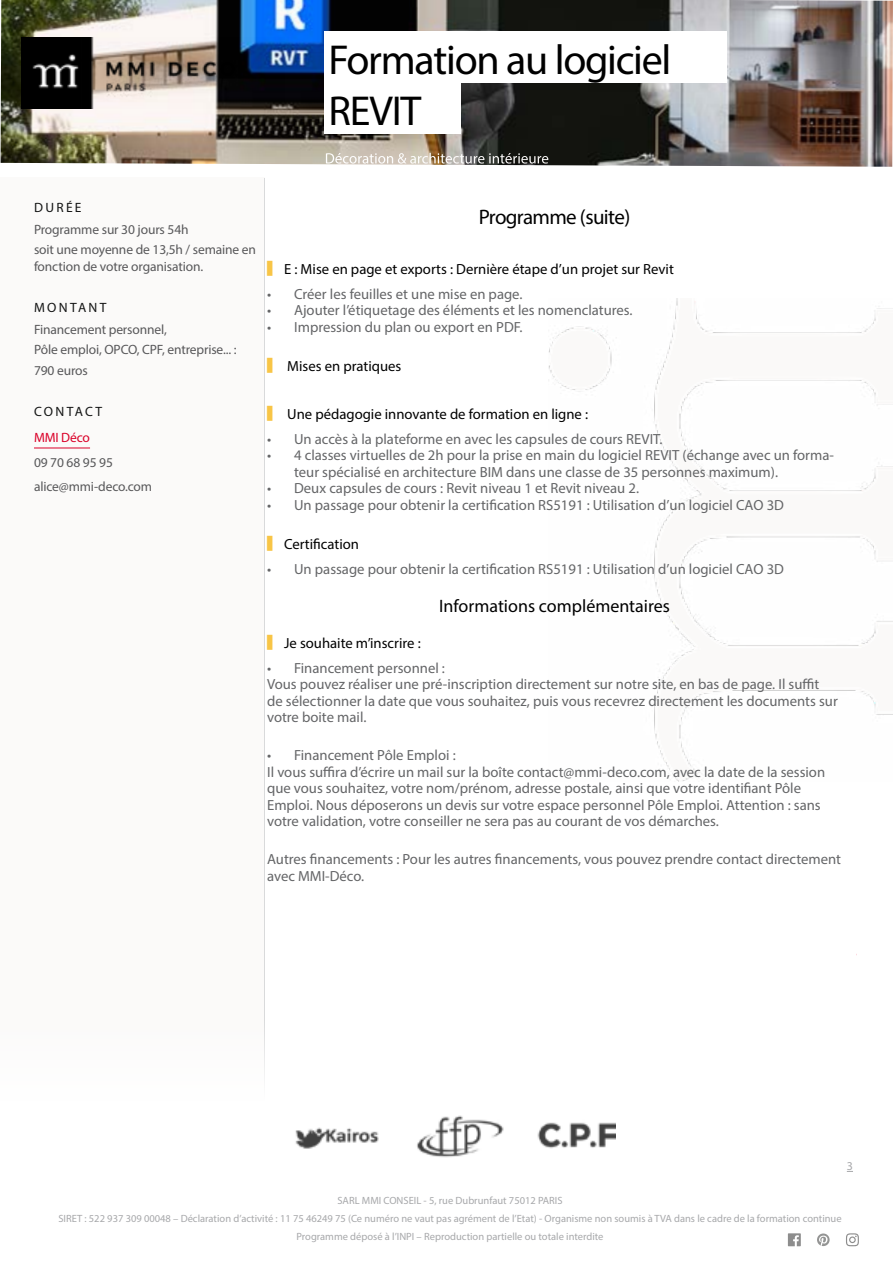
<style>
.page{position:relative;width:893px;height:1263px;background:#fff}
.page>*{position:absolute;margin:0;border:0;box-sizing:border-box;transform-origin:0 0}
.t1{font:42px/50.4px "Myriad Pro";letter-spacing:-.03em;color:#000}
.t2{font:21px "Myriad Pro";letter-spacing:-.03em;color:#000}
.t3{font:18px "Myriad Pro";color:#000}
.t4{font:15px "Myriad Pro";color:#fff}
.t5{font:14.7px/16.5px "Myriad Pro";color:#646567}
.t6{font:14.7px "Myriad Pro";color:#000}
.t7{font:13.5px/20.4px "Myriad Pro";letter-spacing:-.01em;color:#58585a}
.t8{font:13.5px "Myriad Pro";letter-spacing:.17em;color:#131414}
.t9{font:13.5px "Myriad Pro";letter-spacing:-.01em;color:#da0028}
.t10{font:12px "Myriad Pro";color:#a7a8aa}
.t11{font:10.5px/18px "Myriad Pro";color:#a7a8aa;text-align:center}
.s1{font-family:"Adobe Ming Std";font-weight:300;font-size:15px;color:#f8c546}
</style>
<div class="page">
<div style="left:0;top:177px;width:264px;height:923px;background:#fbfaf9"></div>
<hr style="left:264px;top:179px;width:1px;height:921px;background:#d9dadb">
<img style="left:548px;top:298px;width:345px;height:483px">
<svg style="left:788px;top:1233px;width:13px;height:13px"></svg>
<svg style="left:846px;top:1233px;width:13px;height:13px"></svg>
<svg style="left:817px;top:1233px;width:13px;height:13px"></svg>
<hr style="left:34px;top:448px;width:56px;height:1px;background:#da0028">
<img style="left:1px;top:0;width:892px;height:167px">
<div style="left:324px;top:31px;width:403px;height:52px;background:#fff"></div>
<div style="left:324px;top:82px;width:137px;height:52px;background:#fff"></div>
<img style="left:295px;top:1115px;width:321px;height:43px">
<img style="left:21px;top:38px;width:263px;height:70px">
<h1 class="t1" style="left:329px;top:34px;width:344px">Formation au logiciel<br>REVIT</h1>
<p class="t4" style="left:325px;top:149px;width:226px">Décoration &amp; architecture intérieure</p>
<p class="t8" style="left:34px;top:199px;width:49px">DURÉE</p>
<p class="t7" style="left:34px;top:219px;width:224px">Programme sur 30 jours 54h<br>soit une moyenne de 13,5h / semaine en</p>
<p class="t7" style="left:34px;top:256px;width:171px">fonction de votre organisation.</p>
<p class="t8" style="left:34px;top:299px;width:74px">MONTANT</p>
<p class="t7" style="left:34px;top:319px;width:204px">Financement personnel,<br>Pôle emploi, OPCO, CPF, entreprise... :<br>790 euros</p>
<p class="t8" style="left:34px;top:403px;width:70px">CONTACT</p>
<p class="t9" style="left:34px;top:429px;width:58px">MMI Déco</p>
<p class="t7" style="left:34px;top:450px;width:120px;line-height:24.8px">09 70 68 95 95 alice@mmi-deco.com</p>
<h2 class="t2" style="left:479px;top:204px;width:153px">Programme (suite)</h2>
<p class="t6" style="left:267px;top:260px;width:408px"><span class="s1">▍</span>E : Mise en page et exports : Dernière étape d’un projet sur Revit</p>
<p class="t5" style="left:267px;top:285px;width:257px">• Créer les feuilles et une mise en page.</p>
<p class="t5" style="left:267px;top:302px;width:367px">• Ajouter l’étiquetage des éléments et les nomenclatures.</p>
<p class="t5" style="left:267px;top:318px;width:257px">• Impression du plan ou export en PDF.</p>
<p class="t6" style="left:267px;top:357px;width:136px"><span class="s1">▍</span> Mises en pratiques</p>
<p class="t6" style="left:267px;top:405px;width:323px"><span class="s1">▍</span> Une pédagogie innovante de formation en ligne :</p>
<p class="t5" style="left:267px;top:430px;width:397px">• Un accès à la plateforme en avec les capsules de cours REVIT.</p>
<p class="t5" style="left:294px;top:447px;width:541px;text-indent:-27px">• 4 classes virtuelles de 2h pour la prise en main du logiciel REVIT (échange avec un forma&shy;teur spécialisé en architecture BIM dans une classe de 35 personnes maximum).</p>
<p class="t5" style="left:267px;top:480px;width:373px">• Deux capsules de cours : Revit niveau 1 et Revit niveau 2.</p>
<p class="t5" style="left:267px;top:496px;width:518px">• Un passage pour obtenir la certification RS5191 : Utilisation d’un logiciel CAO 3D</p>
<p class="t6" style="left:267px;top:535px;width:94px"><span class="s1">▍</span>Certification</p>
<p class="t5" style="left:267px;top:561px;width:518px">• Un passage pour obtenir la certification RS5191 : Utilisation d’un logiciel CAO 3D</p>
<p class="t3" style="left:439px;top:595px;width:232px">Informations complémentaires</p>
<p class="t6" style="left:267px;top:633px;width:155px"><span class="s1">▍</span>Je souhaite m’inscrire :</p>
<p class="t5" style="left:267px;top:659px;width:572px">• Financement personnel :<br>Vous pouvez réaliser une pré-inscription directement sur notre site, en bas de page. Il suffit de sélectionner la date que vous souhaitez, puis vous recevrez directement les documents sur votre boite mail.</p>
<p class="t5" style="left:267px;top:747px;width:560px">• Financement Pôle Emploi :<br>Il vous suffira d’écrire un mail sur la boîte contact@mmi-deco.com, avec la date de la session que vous souhaitez, votre nom/prénom, adresse postale, ainsi que votre identifiant Pôle Emploi. Nous déposerons un devis sur votre espace personnel Pôle Emploi. Attention : sans votre validation, votre conseiller ne sera pas au courant de vos démarches.</p>
<p class="t5" style="left:267px;top:851px;width:575px">Autres financements : Pour les autres financements, vous pouvez prendre contact directement avec MMI-Déco.</p>
<p class="t10" style="left:847px;top:1159px;width:8px">3</p>
<p class="t11" style="left:58px;top:1191px;width:785px">SARL MMI CONSEIL - 5, rue Dubrunfaut 75012 PARIS<br>SIRET : 522 937 309 00048 – Déclaration d’activité : 11 75 46249 75 (Ce numéro ne vaut pas agrément de l’Etat) - Organisme non soumis à TVA dans le cadre de la formation continue<br>Programme déposé à l’INPI – Reproduction partielle ou totale interdite</p>
</div>
